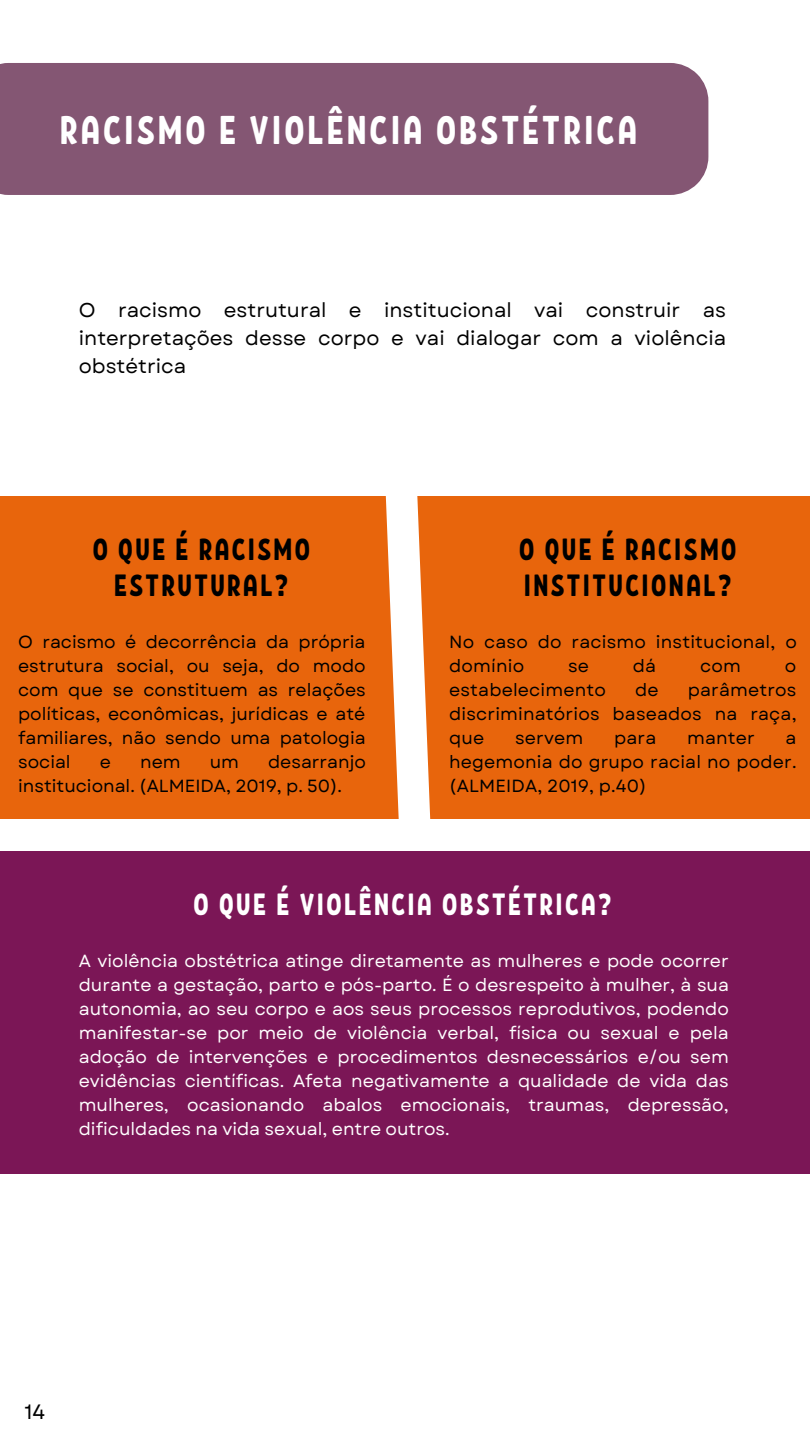
<style>
.page{position:relative;width:810px;height:1440px;background:#fff}
.page>*{position:absolute;margin:0;border:0;box-sizing:border-box;transform-origin:0 0}
.t1{font:40px "RF Krabuler";letter-spacing:.06em;color:#fff}
.t2{font:30.6px/36px "RF Krabuler";letter-spacing:.06em;color:#000;text-align:center}
.t3{font:30.6px "RF Krabuler";letter-spacing:.06em;color:#fff}
.t4{font:20.8px "Garet";color:#000}
.t5{font:20px/27.8px "Garet";color:#000;text-align:justify}
.t6{font:17.6px/24px "Garet";color:#fff;text-align:justify}
.t7{font:17.6px/24px "Garet";letter-spacing:.01em;color:#000;text-align:justify}
</style>
<div class="page">
<div style="left:0;top:497px;width:810px;height:322px;background:#e8650c"></div>
<svg style="left:368px;top:496px;width:80px;height:356px"></svg>
<div style="left:0;top:852px;width:810px;height:322px;background:#7b1656"></div>
<div style="left:0;top:63px;width:708px;height:132px;background:#845673"></div>
<h1 class="t1" style="left:60px;top:104px;width:579px">RACISMO E VIOLÊNCIA OBSTÉTRICA</h1>
<p class="t5" style="left:79px;top:297px;width:649px">O racismo estrutural e institucional vai construir as interpretações desse corpo e vai dialogar com a violência obstétrica</p>
<h2 class="t2" style="left:92px;top:530px;width:220px">O QUE É RACISMO<br>ESTRUTURAL?</h2>
<p class="t7" style="left:18px;top:630px;width:349px">O racismo é decorrência da própria estrutura social, ou seja, do modo com que se constituem as relações políticas, econômicas, jurídicas e até familiares, não sendo uma patologia social</p>
<p class="t7" style="left:18px;top:750px;width:349px;text-indent:250px">desarranjo institucional. (ALMEIDA, 2019, p. 50).</p>
<p class="t7" style="left:100px;top:750px;width:13px">e</p>
<p class="t7" style="left:140px;top:750px;width:42px">nem</p>
<p class="t7" style="left:210px;top:750px;width:31px">um</p>
<h2 class="t2" style="left:519px;top:530px;width:220px;text-align:left">O QUE É RACISMO<br>INSTITUCIONAL?</h2>
<p class="t7" style="left:449px;top:630px;width:349px">No caso do racismo institucional, o domínio</p>
<p class="t7" style="left:568px;top:654px;width:22px">se</p>
<p class="t7" style="left:633px;top:654px;width:25px">dá</p>
<p class="t7" style="left:700px;top:654px;width:42px">com</p>
<p class="t7" style="left:785px;top:654px;width:13px">o</p>
<p class="t7" style="left:449px;top:678px;width:158px">estabelecimento</p>
<p class="t7" style="left:635px;top:678px;width:25px">de</p>
<p class="t7" style="left:449px;top:678px;width:349px;text-indent:239px">parâmetros discriminatórios baseados na raça, que</p>
<p class="t7" style="left:515px;top:726px;width:70px">servem</p>
<p class="t7" style="left:614px;top:726px;width:44px">para</p>
<p class="t7" style="left:687px;top:726px;width:69px">manter</p>
<p class="t7" style="left:449px;top:726px;width:349px;text-indent:336px">a hegemonia do grupo racial no poder. (ALMEIDA, 2019, p.40)</p>
<h2 class="t3" style="left:193px;top:884px;width:421px">O QUE É VIOLÊNCIA OBSTÉTRICA?</h2>
<p class="t6" style="left:79px;top:949px;width:652px">A violência obstétrica atinge diretamente as mulheres e pode ocorrer durante a gestação, parto e pós-parto. É o desrespeito à mulher, à sua autonomia, ao seu corpo e aos seus processos reprodutivos, podendo manifestar-se por meio de violência verbal, física ou sexual e pela adoção de intervenções e procedimentos desnecessários e/ou sem evidências científicas. Afeta negativamente a qualidade de vida das mulheres, ocasionando abalos emocionais, traumas, depressão, dificuldades na vida sexual, entre outros.</p>
<p class="t4" style="left:24px;top:1397px;width:22px">14</p>
</div>
